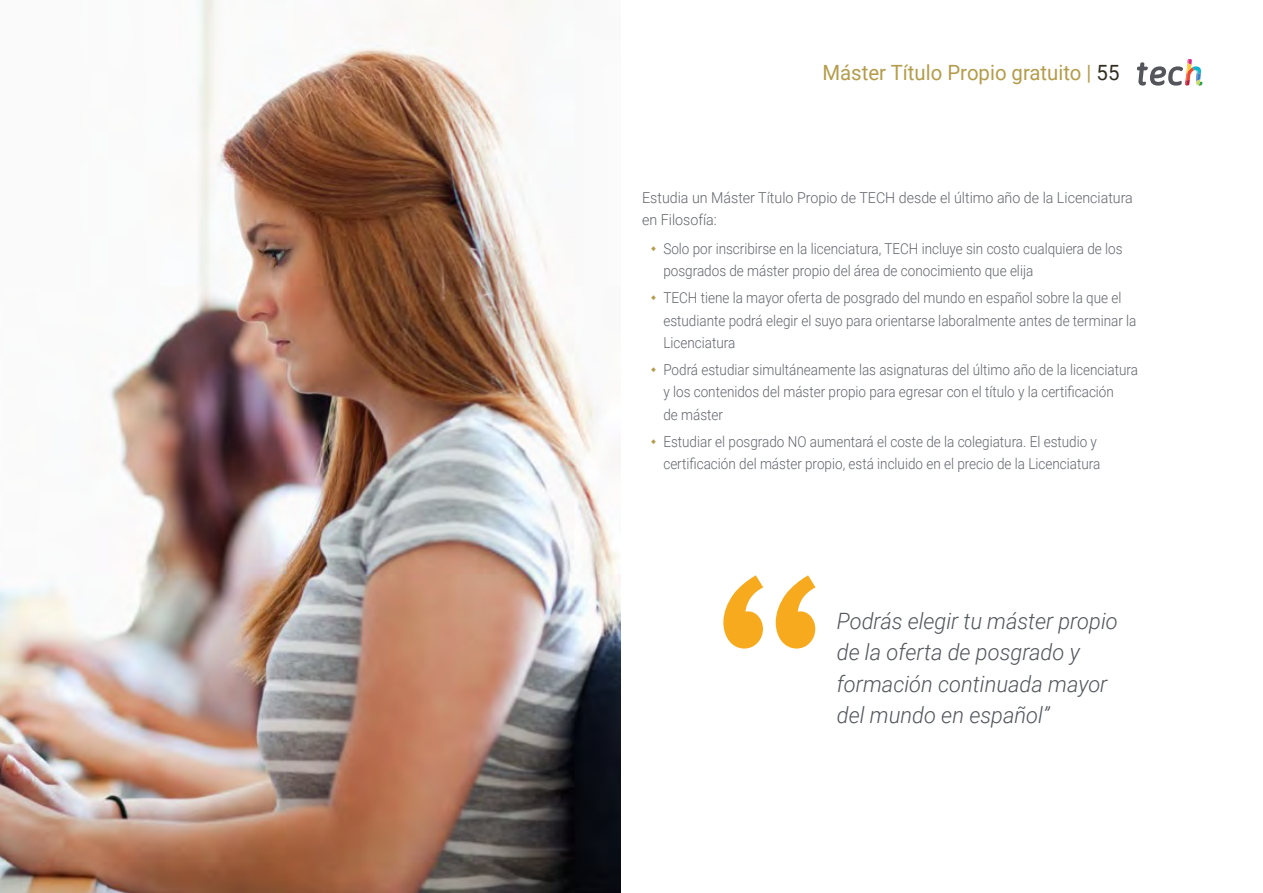
<style>
.page{position:relative;width:1263px;height:893px;background:#fff}
.page>*{position:absolute;margin:0;border:0;box-sizing:border-box;transform-origin:0 0}
.t1{font:italic 300 22.5px/31.5px "Roboto";color:#52555b}
.t2{font:21px "Roboto";color:#b49c4b}
.t3{font:300 15px/22.5px "Roboto";color:#61646a;scale:.9 1}
.t4{font:300 15px/22.5px "Roboto";color:#61646a;scale:.95 1}
.s1{color:#312e20}
</style>
<div class="page">
<svg style="left:723px;top:575px;width:92px;height:74px"></svg>
<svg style="left:1137px;top:59px;width:65px;height:27px"></svg>
<img style="left:0;top:0;width:621px;height:893px">
<h2 class="t2" style="left:822px;top:57px;width:299px">Máster Título Propio gratuito | <span class="s1">55</span></h2>
<p class="t4" style="left:642px;top:185px;width:518px">Estudia un Máster Título Propio de TECH desde el último año de la Licenciatura en Filosofía:</p>
<p class="t3" style="left:663px;top:237px;width:512px">Solo por inscribirse en la licenciatura, TECH incluye sin costo cualquiera de los posgrados de máster propio del área de conocimiento que elija</p>
<p class="t3" style="left:663px;top:286px;width:527px">TECH tiene la mayor oferta de posgrado del mundo en español sobre la que el estudiante podrá elegir el suyo para orientarse laboralmente antes de terminar la<br>Licenciatura</p>
<p class="t3" style="left:663px;top:358px;width:529px">Podrá estudiar simultáneamente las asignaturas del último año de la licenciatura y los contenidos del máster propio para egresar con el título y la certificación<br>de máster</p>
<p class="t3" style="left:663px;top:429px;width:487px">Estudiar el posgrado NO aumentará el coste de la colegiatura. El estudio y certificación del máster propio, está incluido en el precio de la Licenciatura</p>
<h1 class="t1" style="left:837px;top:604px;width:283px">Podrás elegir tu máster propio de la oferta de posgrado y formación continuada mayor del mundo en español”</h1>
</div>
